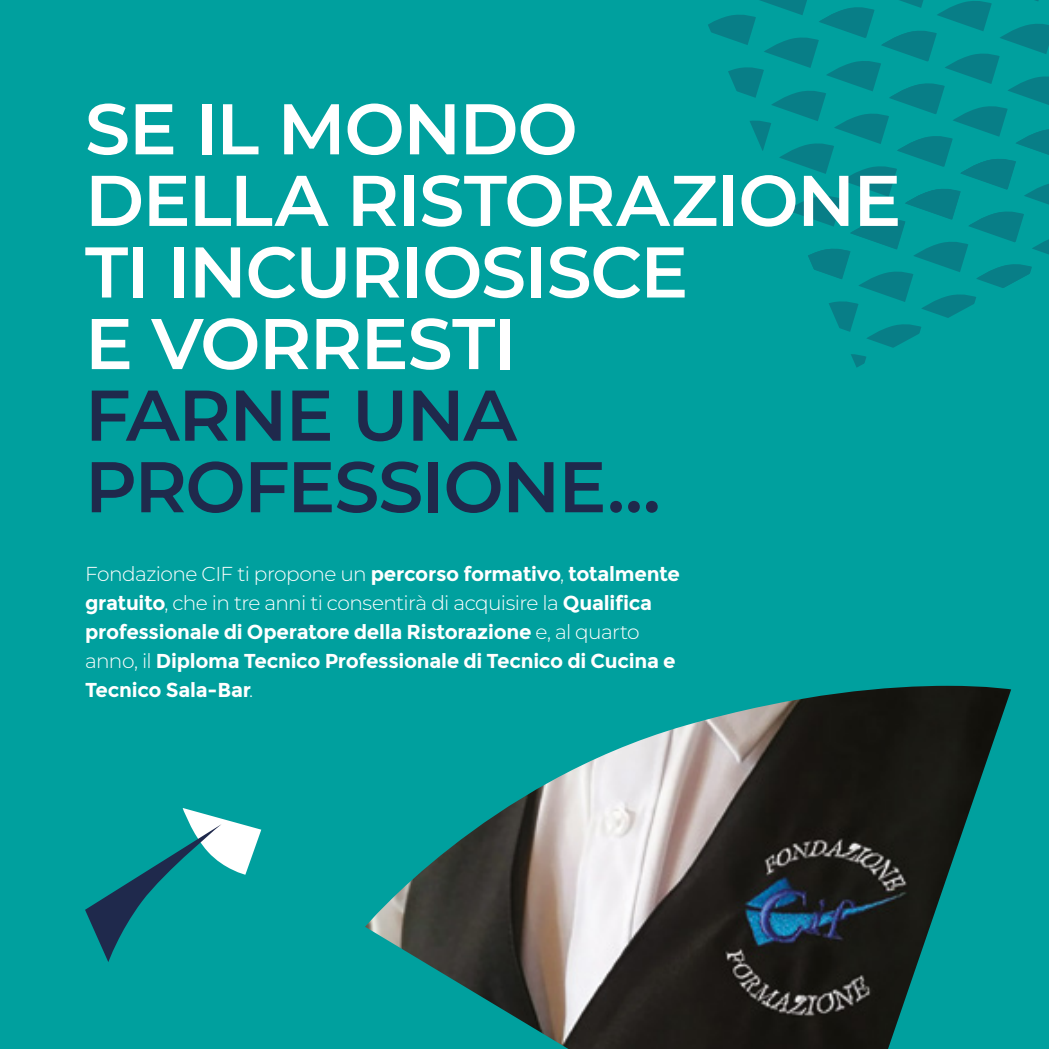
<style>
.page{position:relative;width:1049px;height:1049px;background:#00a09e}
.page>*{position:absolute;margin:0;border:0;box-sizing:border-box;transform-origin:0 0}
.t1{font:600 71.5px/71.5px "Montserrat";letter-spacing:-.02em;color:#fff}
.t2{font:600 71.5px/71.5px "Montserrat";letter-spacing:-.02em;color:#1f294c}
.t3{font:700 20.25px/29px "Montserrat";letter-spacing:-.015em;color:#fff}
.s1{font-weight:300}
</style>
<div class="page">
<svg style="left:708px;top:0;width:340px;height:368px"></svg>
<svg style="left:85px;top:808px;width:176px;height:154px"></svg>
<img style="left:365px;top:686px;width:646px;height:363px">
<h1 class="t1" style="left:85px;top:91px;width:818px">SE IL MONDO<br>DELLA RISTORAZIONE<br>TI INCURIOSISCE<br>E VORRESTI</h1>
<h1 class="t2" style="left:85px;top:378px;width:577px">FARNE UNA<br>PROFESSIONE...</h1>
<p class="t3" style="left:85px;top:560px;width:596px"><span class="s1">Fondazione CIF ti propone un</span> percorso formativo<span class="s1">,</span> totalmente gratuito<span class="s1">, che in tre anni ti consentirà di acquisire la</span> Qualifica professionale di Operatore della Ristorazione <span class="s1">e, al quarto anno, il</span> Diploma Tecnico Professionale di Tecnico di Cucina e Tecnico Sala-Bar<span class="s1">.</span></p>
</div>
